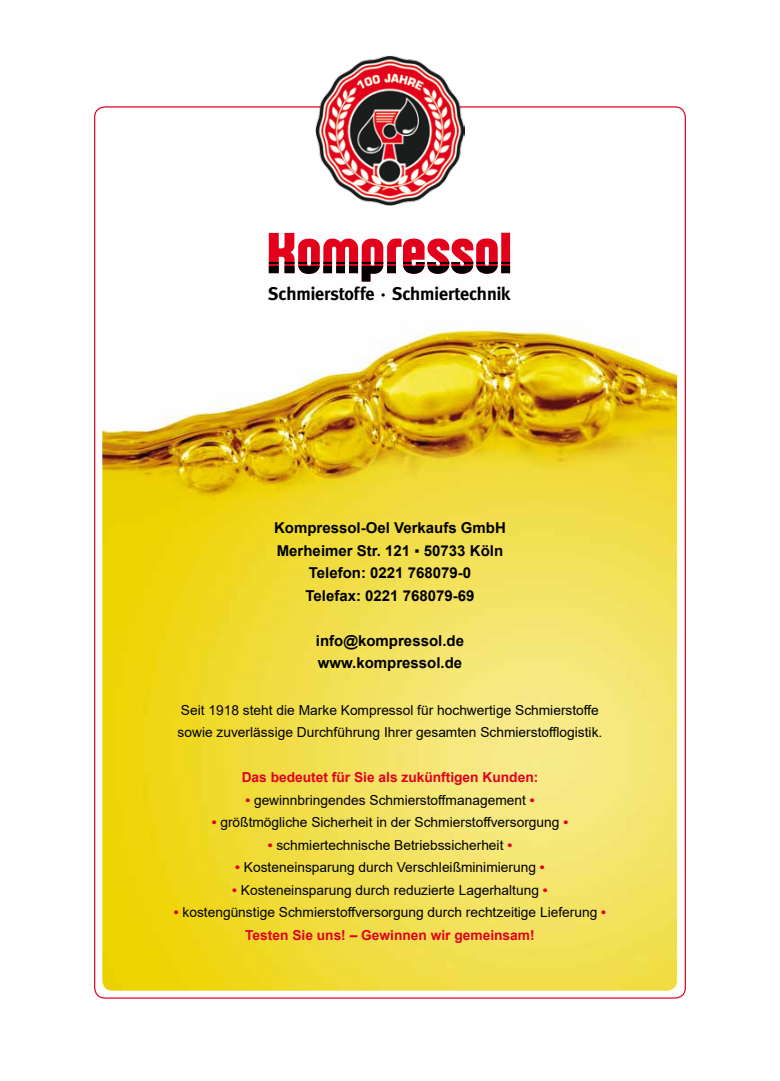
<style>
.page{position:relative;width:780px;height:1081px;background:#fff}
.page>*{position:absolute;margin:0;border:0;box-sizing:border-box;transform-origin:0 0}
.t1{font:700 18.25px "Meta";letter-spacing:-.005em;color:#000}
.t2{font:700 15px/22.5px "Arial";color:#000;text-align:center}
.t3{font:13.75px/22.5px "Arial";color:#000}
.t4{font:700 13.75px "Arial";color:#e20020}
.s1{font-family:"Verdana";font-weight:400}
.s2{font-weight:700;color:#e20020}
</style>
<div class="page">
<img style="left:102px;top:232px;width:575px;height:758px">
<svg style="left:269px;top:233px;width:241px;height:33px"></svg>
<hr style="left:269px;top:262px;width:241px;height:2px;background:#000">
<svg style="left:269px;top:266px;width:241px;height:15px"></svg>
<img style="left:315px;top:56px;width:149px;height:149px">
<h1 class="t1" style="left:268px;top:283px;width:244px">Schmierstoffe · Schmiertechnik</h1>
<p class="t2" style="left:274px;top:517px;width:233px">Kompressol-Oel Verkaufs GmbH<br>Merheimer Str. 121 <span class="s1">▪</span> 50733 Köln<br>Telefon: 0221 768079-0<br>Telefax: 0221 768079-69</p>
<p class="t2" style="left:316px;top:629px;width:149px;text-align:left">info@kompressol.de www.kompressol.de</p>
<p class="t3" style="left:177px;top:698px;width:426px">Seit 1918 steht die Marke Kompressol für hochwertige Schmierstoffe sowie zuverlässige Durchführung Ihrer gesamten Schmierstofflogistik.</p>
<p class="t4" style="left:242px;top:767px;width:298px">Das bedeutet für Sie als zukünftigen Kunden:</p>
<p class="t3" style="left:245px;top:788px;width:291px"><span class="s2">•</span> gewinnbringendes Schmierstoffmanagement <span class="s2">•</span></p>
<p class="t3" style="left:212px;top:811px;width:358px"><span class="s2">•</span> größtmögliche Sicherheit in der Schmierstoffversorgung <span class="s2">•</span></p>
<p class="t3" style="left:268px;top:833px;width:246px"><span class="s2">•</span> schmiertechnische Betriebssicherheit <span class="s2">•</span></p>
<p class="t3" style="left:235px;top:856px;width:311px"><span class="s2">•</span> Kosteneinsparung durch Verschleißminimierung <span class="s2">•</span></p>
<p class="t3" style="left:232px;top:878px;width:317px"><span class="s2">•</span> Kosteneinsparung durch reduzierte Lagerhaltung <span class="s2">•</span></p>
<p class="t3" style="left:174px;top:901px;width:433px;text-align:center"><span class="s2">•</span> kostengünstige Schmierstoffversorgung durch rechtzeitige Lieferung <span class="s2">•<br>Testen Sie uns! – Gewinnen wir gemeinsam!</span></p>
</div>
